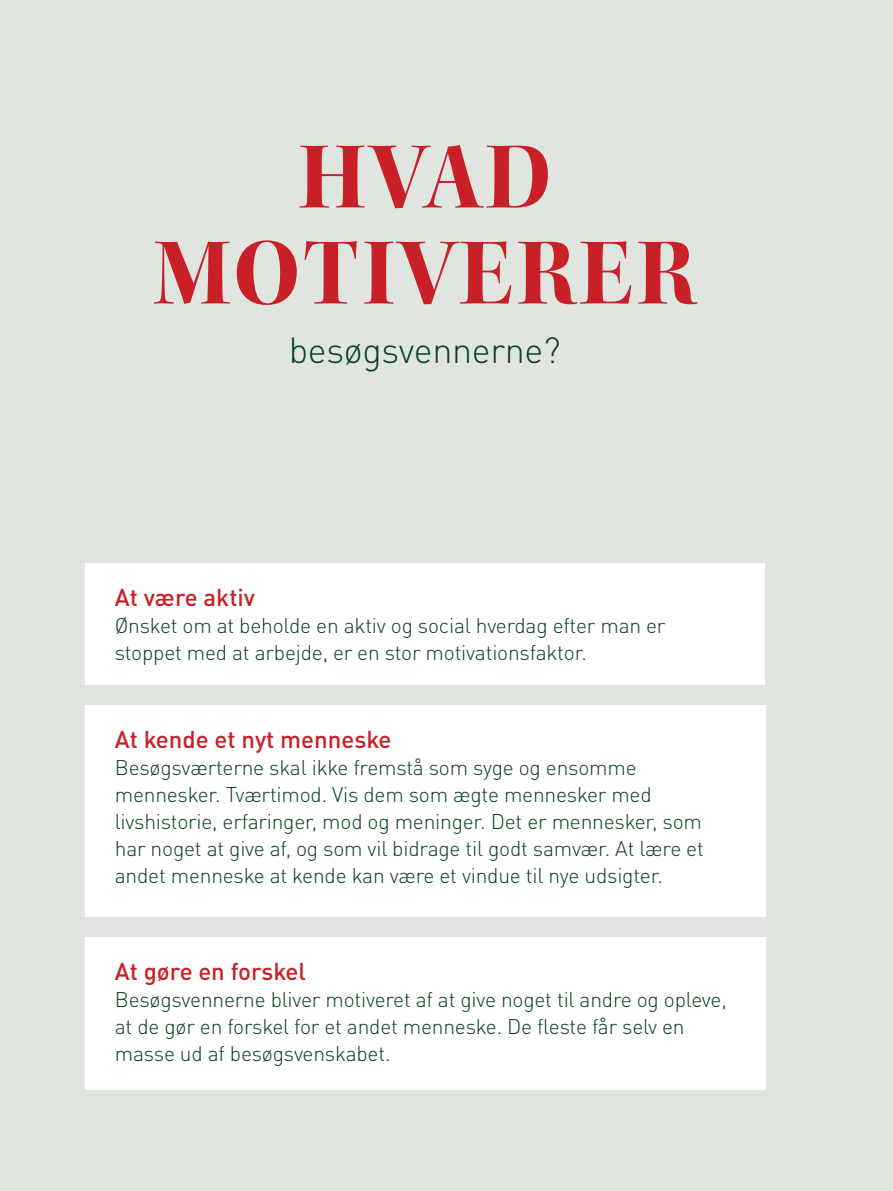
<style>
.page{position:relative;width:893px;height:1191px;background:#e1e5e0}
.page>*{position:absolute;margin:0;border:0;box-sizing:border-box;transform-origin:0 0}
.Mlm_rubrik_2020{font:96px/96px "Kepler Std Bold Disp";letter-spacing:.03em;color:#c82026;text-align:center}
.Mlm_rubrik_2020-2{font:300 36px "DINOT";letter-spacing:-.01em;color:#08411d}
.t1{font:500 24px "DINOT";color:#c82026}
.Mlm_rubrik_2020-3{font:300 21px/27px "DINOT";letter-spacing:-.01em;color:#08411d}
</style>
<div class="page">
<div style="left:85px;top:705px;width:680px;height:211px;background:#fff"></div>
<div style="left:85px;top:937px;width:680px;height:153px;background:#fff"></div>
<div style="left:85px;top:563px;width:679px;height:121px;background:#fff"></div>
<p class="Mlm_rubrik_2020" style="left:153px;top:131px;width:545px">HVAD<br>MOTIVERER</p>
<p class="Mlm_rubrik_2020-2" style="left:289px;top:328px;width:273px">besøgsvennerne?</p>
<p class="t1" style="left:115px;top:582px;width:142px">At være aktiv</p>
<p class="Mlm_rubrik_2020-3" style="left:115px;top:612px;width:552px">Ønsket om at beholde en aktiv og social hverdag efter man er stoppet med at arbejde, er en stor motivationsfaktor.</p>
<p class="t1" style="left:115px;top:724px;width:278px">At kende et nyt menneske</p>
<p class="Mlm_rubrik_2020-3" style="left:115px;top:754px;width:591px">Besøgsværterne skal ikke fremstå som syge og ensomme mennesker. Tværtimod. Vis dem som ægte mennesker med livshistorie, erfaringer, mod og meninger. Det er mennesker, som har noget at give af, og som vil bidrage til godt samvær. At lære et andet menneske at kende kan være et vindue til nye udsigter.</p>
<p class="t1" style="left:115px;top:956px;width:193px">At gøre en forskel</p>
<p class="Mlm_rubrik_2020-3" style="left:115px;top:985px;width:613px">Besøgsvennerne bliver motiveret af at give noget til andre og opleve, at de gør en forskel for et andet menneske. De fleste får selv en masse ud af besøgsvenskabet.</p>
</div>
